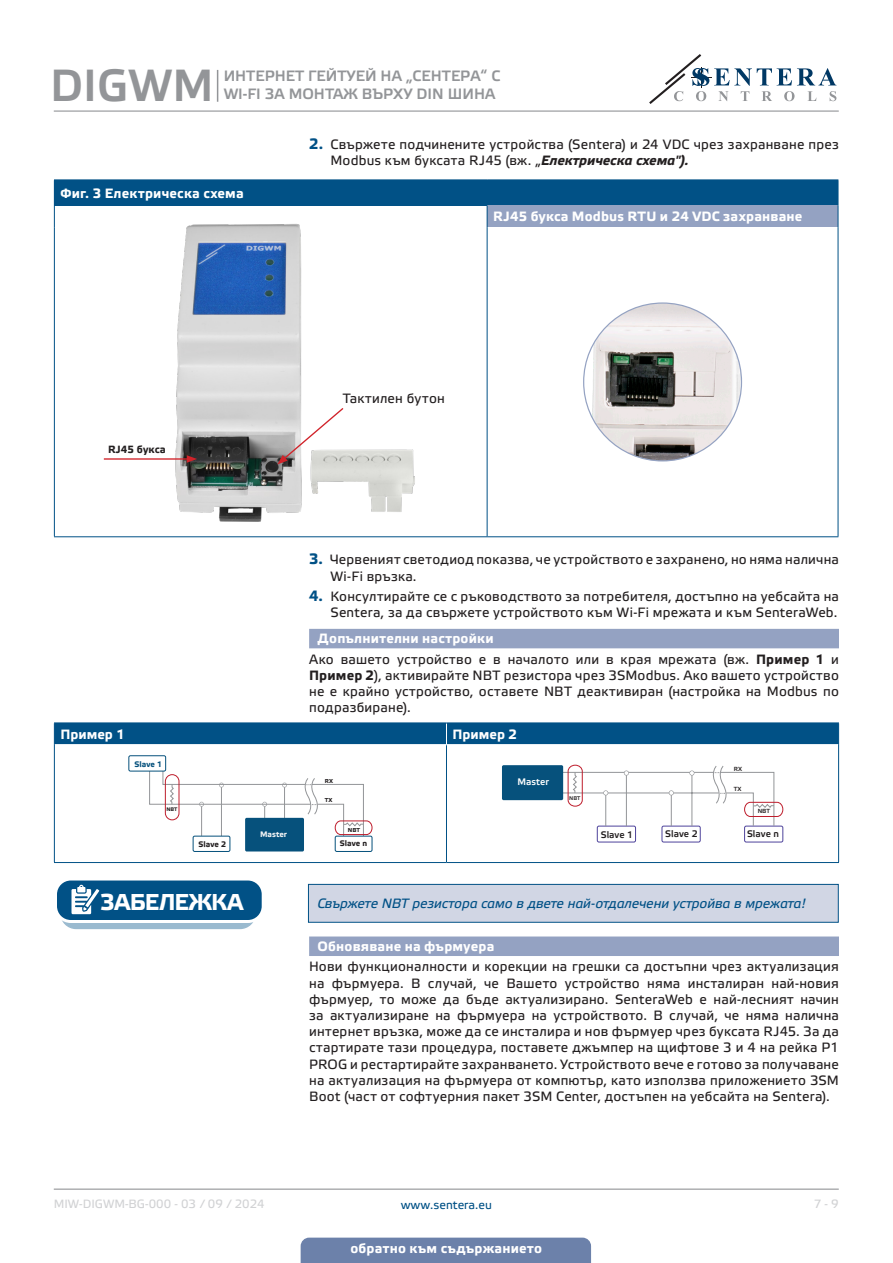
<style>
.page{position:relative;width:893px;height:1263px;background:#fff}
.page>*{position:absolute;margin:0;border:0;box-sizing:border-box;transform-origin:0 0}
.t1{font:45px "Etelka Medium Pro";color:#939598}
.t2{font:700 22.95px "Etelka Text Pro";letter-spacing:-.02em;color:#fff}
.t3{font:15px/18px "Etelka Medium Pro";color:#939598}
.body{font:13.5px/16.2px "Etelka Text Pro";letter-spacing:.015em;color:#231f20}
.Numbering{font:13.5px/16.2px "Etelka Text Pro";letter-spacing:.015em;color:#231f20;text-align:justify}
.table_text{font:700 13.5px "Etelka Text Pro";letter-spacing:.015em;color:#fff}
.attention{font:italic 13.5px "Etelka Text Pro";letter-spacing:-.01em;color:#015186}
.Number-roman{font:700 13.5px "Etelka Text Pro";letter-spacing:.015em;color:#fff}
.head-table{font:700 13.5px "Etelka Text Pro";color:#fff}
.table_text-2{font:13.5px "Etelka Text Pro";letter-spacing:.015em;color:#231f20}
.t4{font:12px "Etelka Text Pro";color:#d1d2d4}
.t5{font:12px "Etelka Text Pro";color:#015186}
.Numbers{font:700 10.5px "Etelka Text Pro";letter-spacing:.005em;color:#231f20}
.t6{font:9.45px "Etelka Medium Pro";color:#231f20}
.t7{font:9.45px "Etelka Medium Pro";color:#fff}
.t8{font:700 7.95px "Etelka Text Pro";color:#231f20}
.t9{font:700 7.95px "Etelka Text Pro";color:#f2f3f4}
.t10{font:700 7.95px "Etelka Text Pro";color:#06517c}
.t11{font:6px "Etelka Medium Pro";color:#231f20}
.t12{font:700 5.7px "Etelka Text Pro";color:#231f20}
.t13{font:5.4px "Etelka Medium Pro";color:#231f20}
.t14{font:700 5.1px "Etelka Text Pro";color:#231f20}
.s1{font-weight:700;font-size:15px;color:#015186}
.s2{font-weight:700;font-style:italic}
.s3{font-weight:700}
</style>
<div class="page">
<hr style="left:54px;top:111px;width:785px;height:1px;background:#939598">
<hr style="left:54px;top:1188px;width:785px;height:2px;background:#939598">
<svg style="left:649px;top:54px;width:187px;height:50px"></svg>
<div style="left:301px;top:1237px;width:290px;height:26px;background:#6c81aa"></div>
<hr style="left:217px;top:70px;width:1px;height:32px;background:#939598">
<div style="left:309px;top:629px;width:530px;height:19px;background:#94a2c2"></div>
<div style="left:309px;top:936px;width:530px;height:20px;background:#94a2c2"></div>
<div style="left:54px;top:180px;width:784px;height:25px;background:#015186"></div>
<div style="left:487px;top:205px;width:351px;height:22px;background:#94a2c2"></div>
<svg style="left:487px;top:205px;width:1px;height:22px"></svg>
<hr style="left:54px;top:536px;width:433px;height:1px;background:#015186">
<hr style="left:487px;top:227px;width:1px;height:309px;background:#015186">
<hr style="left:54px;top:179px;width:433px;height:1px;background:#015186">
<hr style="left:487px;top:179px;width:351px;height:1px;background:#015186">
<svg style="left:54px;top:205px;width:1px;height:22px"></svg>
<hr style="left:54px;top:227px;width:1px;height:309px;background:#015186">
<svg style="left:838px;top:180px;width:1px;height:47px"></svg>
<hr style="left:838px;top:227px;width:1px;height:309px;background:#015186">
<hr style="left:487px;top:536px;width:351px;height:1px;background:#015186">
<img style="left:175px;top:224px;width:240px;height:298px">
<hr style="left:104px;top:458px;width:85px;height:2px;background:#d1232a">
<svg style="left:187px;top:455px;width:10px;height:8px"></svg>
<svg style="left:277px;top:406px;width:68px;height:58px"></svg>
<img style="left:584px;top:303px;width:157px;height:158px;border-radius:79px">
<hr style="left:54px;top:722px;width:392px;height:1px;background:#015186">
<hr style="left:446px;top:722px;width:393px;height:1px;background:#015186">
<div style="left:54px;top:723px;width:785px;height:22px;background:#015186"></div>
<hr style="left:54px;top:745px;width:1px;height:117px;background:#015186">
<hr style="left:446px;top:745px;width:1px;height:117px;background:#015186">
<hr style="left:838px;top:745px;width:1px;height:117px;background:#015186">
<hr style="left:54px;top:862px;width:392px;height:1px;background:#015186">
<hr style="left:446px;top:862px;width:393px;height:1px;background:#015186">
<div style="left:193px;top:836px;width:37px;height:16px;border:1px solid #06517c;border-radius:2px"></div>
<div style="left:335px;top:836px;width:37px;height:16px;border:1px solid #06517c;border-radius:2px"></div>
<div style="left:245px;top:818px;width:59px;height:33px;background:#06517c;border-radius:2px"></div>
<svg style="left:149px;top:759px;width:223px;height:79px"></svg>
<div style="left:129px;top:756px;width:37px;height:15px;background:#fff;border-radius:2px"></div>
<div style="left:129px;top:755px;width:37px;height:16px;border:1px solid #06517c;border-radius:2px"></div>
<div style="left:662px;top:826px;width:38px;height:16px;border:1px solid #4e439b;border-radius:2px"></div>
<hr style="left:552px;top:793px;width:167px;height:1px;background:#939598">
<hr style="left:557px;top:772px;width:157px;height:1px;background:#939598">
<div style="left:597px;top:826px;width:39px;height:16px;border:1px solid #4e439b;border-radius:2px"></div>
<div style="left:744px;top:826px;width:39px;height:16px;border:1px solid #4e439b;border-radius:2px"></div>
<div style="left:502px;top:765px;width:61px;height:35px;background:#06517c;border-radius:2px"></div>
<svg style="left:567px;top:765px;width:216px;height:61px"></svg>
<div style="left:61px;top:886px;width:194px;height:42px;background:#9abacf;border-radius:15px"></div>
<div style="left:60px;top:885px;width:196px;height:44px;border:1px solid #015186;border-radius:15px"></div>
<div style="left:56px;top:879px;width:207px;height:42px;background:#015186;border-radius:15px"></div>
<div style="left:54px;top:877px;width:211px;height:46px;border:3px solid #fff;border-radius:15px"></div>
<svg style="left:71px;top:885px;width:34px;height:37px"></svg>
<div style="left:308px;top:884px;width:530px;height:38px;background:#d1d6e4"></div>
<div style="left:308px;top:884px;width:531px;height:39px;border:1px solid #015186"></div>
<h1 class="t1" style="left:50px;top:61px;width:165px">DIGWM</h1>
<p class="t3" style="left:224px;top:67px;width:278px">ИНТЕРНЕТ ГЕЙТУЕЙ НА „СЕНТЕРА“ С<br>WI-FI ЗА МОНТАЖ ВЪРХУ DIN ШИНА</p>
<p class="body" style="left:330px;top:137px;width:510px;text-indent:-21px"><span class="s1">2.</span> Свържете подчинените устройства (Sentera) и 24 VDC чрез захранване през<br>Modbus към буксата RJ45 (вж. „<span class="s2">Електрическа схема").</span></p>
<p class="table_text" style="left:60px;top:185px;width:185px">Фиг. 3 Електрическа схема</p>
<p class="Numbers" style="left:108px;top:443px;width:59px">RJ45 букса</p>
<p class="table_text" style="left:493px;top:209px;width:311px">RJ45 букса Modbus RTU и 24 VDC захранване</p>
<p class="table_text-2" style="left:343px;top:391px;width:103px">Тактилен бутон</p>
<p class="body" style="left:330px;top:552px;width:510px;text-indent:-21px"><span class="s1">3.</span> Червеният светодиод показва, че устройството е захранено, но няма налична<br>Wi-Fi връзка.</p>
<p class="body" style="left:309px;top:589px;width:531px;text-align:right"><span class="s1">4.</span> Консултирайте се с ръководството за потребителя, достъпно на уебсайта на<br>Sentera, за да свържете устройството към Wi-Fi мрежата и към SenteraWeb.</p>
<p class="Number-roman" style="left:318px;top:631px;width:178px">Допълнителни настройки</p>
<p class="Numbering" style="left:309px;top:652px;width:531px">Ако вашето устройство е в началото или в края мрежата (вж. <span class="s3">Пример 1</span> и <span class="s3">Пример 2</span>), активирайте NBT резистора чрез 3SModbus. Ако вашето устройство не е крайно устройство, оставете NBT деактивиран (настройка на Modbus по подразбиране).</p>
<p class="head-table" style="left:60px;top:726px;width:66px">Пример 1</p>
<p class="head-table" style="left:452px;top:726px;width:66px">Пример 2</p>
<p class="t12" style="left:325px;top:777px;width:10px">RX</p>
<p class="t12" style="left:325px;top:797px;width:9px">ТX</p>
<p class="t12" style="left:348px;top:826px;width:14px">NBT</p>
<p class="t10" style="left:135px;top:760px;width:29px">Slave 1</p>
<p class="t7" style="left:517px;top:777px;width:33px">Master</p>
<p class="t14" style="left:166px;top:807px;width:13px">NBT</p>
<p class="t9" style="left:260px;top:830px;width:28px">Master</p>
<p class="t8" style="left:199px;top:839px;width:29px">Slave 2</p>
<p class="t8" style="left:340px;top:839px;width:29px">Slave n</p>
<p class="t13" style="left:569px;top:795px;width:13px">NBT</p>
<p class="t6" style="left:601px;top:829px;width:34px">Slave 1</p>
<p class="t6" style="left:665px;top:829px;width:34px">Slave 2</p>
<p class="t11" style="left:734px;top:765px;width:10px">RX</p>
<p class="t11" style="left:734px;top:786px;width:9px">ТX</p>
<p class="t11" style="left:758px;top:808px;width:14px">NBT</p>
<p class="t6" style="left:747px;top:829px;width:33px">Slave n</p>
<p class="t2" style="left:100px;top:889px;width:145px">ЗАБЕЛЕЖКА</p>
<p class="attention" style="left:317px;top:896px;width:490px">Свържете NBT резистора само в двете най-отдалечени устройва в мрежата!</p>
<p class="Number-roman" style="left:318px;top:939px;width:178px">Обновяване на фърмуера</p>
<p class="body" style="left:309px;top:959px;width:531px;text-align:justify">Нови функционалности и корекции на грешки са достъпни чрез актуализация на фърмуера. В случай, че Вашето устройство няма инсталиран най-новия фърмуер, то може да бъде актуализирано. SenteraWeb е най-лесният начин за актуализиране на фърмуера на устройството. В случай, че няма налична интернет връзка, може да се инсталира и нов фърмуер чрез буксата RJ45. За да стартирате тази процедура, поставете джъмпер на щифтове 3 и 4 на рейка P1<br>PROG и рестартирайте захранването. Устройството вече е готово за получаване на актуализация на фърмуера от компютър, като използва приложението 3SM Boot (част от софтуерния пакет 3SM Center, достъпен на уебсайта на Sentera).</p>
<p class="t4" style="left:54px;top:1197px;width:212px">MIW-DIGWM-BG-000 - 03 / 09 / 2024</p>
<p class="t5" style="left:401px;top:1198px;width:93px">www.sentera.eu</p>
<p class="t4" style="left:814px;top:1197px;width:27px">7 - 9</p>
<p class="table_text" style="left:350px;top:1240px;width:193px">обратно към съдържанието</p>
</div>
